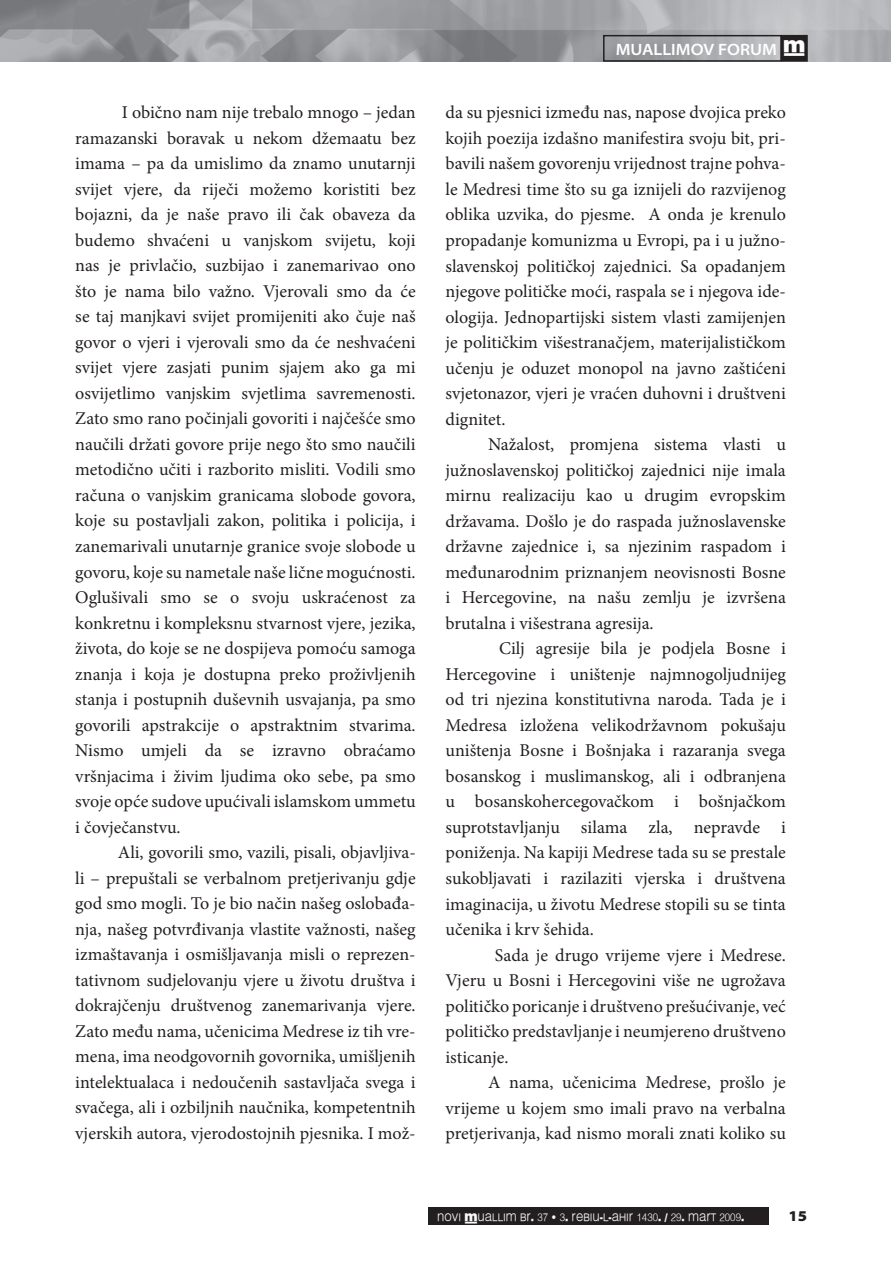
<style>
.page{position:relative;width:891px;height:1261px;background:#fff}
.page>*{position:absolute;margin:0;border:0;box-sizing:border-box;transform-origin:0 0}
.t1{font:18px/25.5px "Minion Pro";color:#231f20;text-align:justify}
.t2{font:600 semi-expanded 16.5px "Myriad Pro";color:#fff}
.t3{font:900 semi-expanded 15px "Myriad Pro";color:#231f20}
.t4{font:10.8px "Muallim";color:#f9f9f9;scale:.91 1}
.s1{font-family:"Muallim";font-weight:400;font-stretch:normal}
</style>
<div class="page">
<img style="left:0;top:0;width:890px;height:61px">
<div style="left:603px;top:35px;width:178px;height:27px;border:2px solid #231f20"></div>
<div style="left:781px;top:36px;width:26px;height:25px;background:#231f20"></div>
<div style="left:781px;top:35px;width:26px;height:27px;border:2px solid #231f20"></div>
<div style="left:428px;top:1206px;width:340px;height:18px;background:#231f20"></div>
<p class="t1" style="left:75px;top:100px;width:342px;text-indent:47px">I obično nam nije trebalo mnogo – jedan ramazanski boravak u nekom džemaatu bez imama – pa da umislimo da znamo unutarnji svijet vjere, da riječi možemo koristiti bez bojazni, da je naše pravo ili čak obaveza da budemo shvaćeni u vanjskom svijetu, koji nas je privlačio, suzbijao i zanemarivao ono što je nama bilo važno. Vjerovali smo da će se taj manjkavi svijet promijeniti ako čuje naš govor o vjeri i vjerovali smo da će neshvaćeni svijet vjere zasjati punim sjajem ako ga mi osvijetlimo vanjskim svjetlima savremenosti.<br>Zato smo rano počinjali govoriti i najčešće smo naučili držati govore prije nego što smo naučili metodično učiti i razborito misliti. Vodili smo računa o vanjskim granicama slobode govora, koje su postavljali zakon, politika i policija, i zanemarivali unutarnje granice svoje slobode u govoru, koje su nametale naše lične mogućnosti.<br>Oglušivali smo se o svoju uskraćenost za konkretnu i kompleksnu stvarnost vjere, jezika, života, do koje se ne dospijeva pomoću samoga znanja i koja je dostupna preko proživljenih stanja i postupnih duševnih usvajanja, pa smo govorili apstrakcije o apstraktnim stvarima.<br>Nismo umjeli da se izravno obraćamo vršnjacima i živim ljudima oko sebe, pa smo svoje opće sudove upućivali islamskom ummetu i čovječanstvu.</p>
<p class="t1" style="left:75px;top:839px;width:342px;text-indent:43px">Ali, govorili smo, vazili, pisali, objavljiva&shy;li – prepuštali se verbalnom pretjerivanju gdje god smo mogli. To je bio način našeg oslobađa&shy;nja, našeg potvrđivanja vlastite važnosti, našeg izmaštavanja i osmišljavanja misli o reprezen&shy;tativnom sudjelovanju vjere u životu društva i dokrajčenju društvenog zanemarivanja vjere.<br>Zato među nama, učenicima Medrese iz tih vre&shy;mena, ima neodgovornih govornika, umišljenih intelektualaca i nedoučenih sastavljača svega i svačega, ali i ozbiljnih naučnika, kompetentnih vjerskih autora, vjerodostojnih pjesnika. I mož-</p>
<p class="t2" style="left:615px;top:40px;width:191px">MUALLIMOV FORUM <span class="s1">†</span></p>
<p class="t1" style="left:445px;top:100px;width:342px">da su pjesnici između nas, napose dvojica preko kojih poezija izdašno manifestira svoju bit, pri&shy;bavili našem govorenju vrijednost trajne pohva&shy;le Medresi time što su ga iznijeli do razvijenog oblika uzvika, do pjesme. A onda je krenulo propadanje komunizma u Evropi, pa i u južno&shy;slavenskoj političkoj zajednici. Sa opadanjem njegove političke moći, raspala se i njegova ide&shy;ologija. Jednopartijski sistem vlasti zamijenjen je političkim višestranačjem, materijalističkom učenju je oduzet monopol na javno zaštićeni svjetonazor, vjeri je vraćen duhovni i društveni dignitet.</p>
<p class="t1" style="left:445px;top:432px;width:342px;text-indent:43px">Nažalost, promjena sistema vlasti u južnoslavenskoj političkoj zajednici nije imala mirnu realizaciju kao u drugim evropskim državama. Došlo je do raspada južnoslavenske državne zajednice i, sa njezinim raspadom i međunarodnim priznanjem neovisnosti Bosne i Hercegovine, na našu zemlju je izvršena brutalna i višestrana agresija.</p>
<p class="t1" style="left:445px;top:636px;width:342px;text-indent:54px">Cilj agresije bila je podjela Bosne i Hercegovine i uništenje najmnogoljudnijeg od tri njezina konstitutivna naroda. Tada je i Medresa izložena velikodržavnom pokušaju uništenja Bosne i Bošnjaka i razaranja svega bosanskog i muslimanskog, ali i odbranjena u bosanskohercegovačkom i bošnjačkom suprotstavljanju silama zla, nepravde i poniženja. Na kapiji Medrese tada su se prestale sukobljavati i razilaziti vjerska i društvena imaginacija, u životu Medrese stopili su se tinta učenika i krv šehida.</p>
<p class="t1" style="left:445px;top:942px;width:342px;text-indent:49px">Sada je drugo vrijeme vjere i Medrese.<br>Vjeru u Bosni i Hercegovini više ne ugrožava političko poricanje i društveno prešućivanje, već političko predstavljanje i neumjereno društveno isticanje.</p>
<p class="t1" style="left:445px;top:1069px;width:342px;text-indent:43px">A nama, učenicima Medrese, prošlo je vrijeme u kojem smo imali pravo na verbalna pretjerivanja, kad nismo morali znati koliko su</p>
<p class="t4" style="left:437px;top:1209px;width:339px">NOVI †UALLIM BR. 37 • 3. REBIU-L-AHIR 1430. / 29. MART 2009.</p>
<p class="t3" style="left:788px;top:1206px;width:20px">15</p>
</div>
